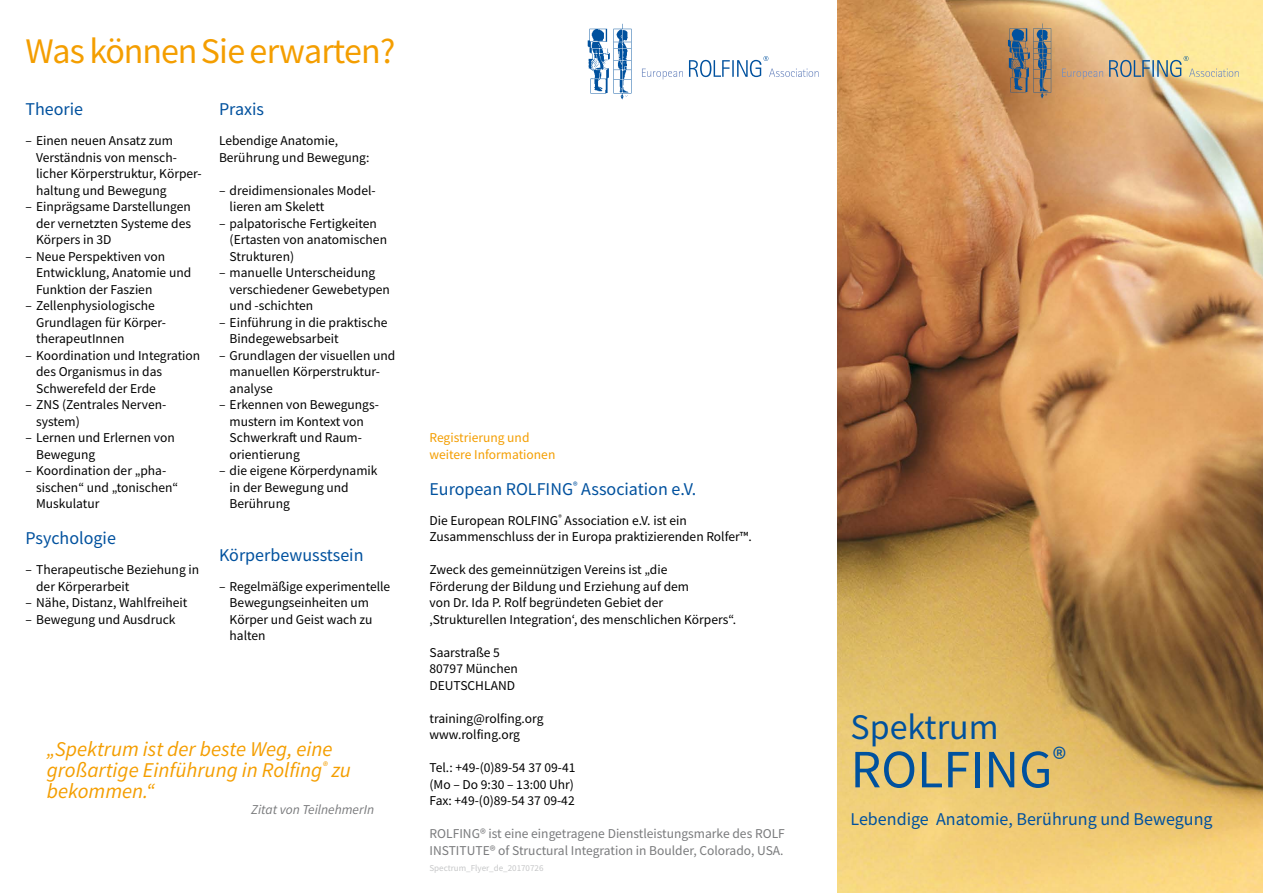
<style>
.page{position:relative;width:1263px;height:893px;background:#fff}
.page>*{position:absolute;margin:0;border:0;box-sizing:border-box;transform-origin:0 0}
.Überschrift_Blau{font:54px "Source Sans Pro";color:#00519e}
.Überschrift_Orange{font:36px "Source Sans Pro";letter-spacing:-.025em;color:#f49e00}
.Überschrift_Blau-2{font:36px "Source Sans Pro";color:#00519e}
.Zitat{font:italic 21px/21px "Source Sans Pro";color:#f49e00}
.Unterüberschrift_Bla{font:18px "Source Sans Pro";color:#00519e}
.Unterüberschrift_Bla-2{font:13.5px/16.5px "Source Sans Pro";color:#000}
.t1{font:13.5px/16.5px "Source Sans Pro";color:#797a7c}
.t2{font:13.5px/16.5px "Source Sans Pro";color:#f49e00}
.Quelle{font:italic 13.5px "Source Sans Pro";color:#797a7c}
.Kleingedrucktes{font:9px "Source Sans Pro";color:#c6c7c8}
</style>
<div class="page">
<img style="left:838px;top:0;width:425px;height:893px">
<img style="left:587px;top:23px;width:45px;height:77px">
<svg style="left:689px;top:56px;width:130px;height:21px"></svg>
<svg style="left:642px;top:69px;width:41px;height:10px"></svg>
<svg style="left:1109px;top:56px;width:130px;height:21px"></svg>
<svg style="left:1062px;top:69px;width:41px;height:10px"></svg>
<img style="left:1006px;top:22px;width:50px;height:79px">
<p class="Überschrift_Orange" style="left:26px;top:28px;width:371px">Was können Sie erwarten?</p>
<p class="Unterüberschrift_Bla" style="left:26px;top:98px;width:59px">Theorie</p>
<p class="Unterüberschrift_Bla-2" style="left:36px;top:132px;width:167px;text-indent:-11px">– Einen neuen Ansatz zum<br>Verständnis von mensch&shy;licher Körperstruktur, Körper&shy;haltung und Bewegung</p>
<p class="Unterüberschrift_Bla-2" style="left:36px;top:198px;width:157px;text-align:justify;text-indent:-11px">– Einprägsame Darstellungen der vernetzten Systeme des Körpers in 3D</p>
<p class="Unterüberschrift_Bla-2" style="left:36px;top:248px;width:157px;text-indent:-11px">– Neue Perspektiven von<br>Entwicklung, Anatomie und<br>Funktion der Faszien</p>
<p class="Unterüberschrift_Bla-2" style="left:36px;top:297px;width:130px;text-indent:-11px">– Zellenphysiologische<br>Grundlagen für Körper&shy;therapeutInnen</p>
<p class="Unterüberschrift_Bla-2" style="left:36px;top:347px;width:166px;text-indent:-11px">– Koordination und Integration des Organismus in das<br>Schwerefeld der Erde</p>
<p class="Unterüberschrift_Bla-2" style="left:36px;top:396px;width:131px;text-indent:-11px">– ZNS (Zentrales Nerven&shy;system)</p>
<p class="Unterüberschrift_Bla-2" style="left:36px;top:429px;width:140px;text-indent:-11px">– Lernen und Erlernen von<br>Bewegung</p>
<p class="Unterüberschrift_Bla-2" style="left:36px;top:462px;width:144px;text-indent:-11px">– Koordination der „pha&shy;sischen“ und „tonischen“<br>Muskulatur</p>
<p class="Unterüberschrift_Bla" style="left:26px;top:527px;width:92px">Psychologie</p>
<p class="Unterüberschrift_Bla-2" style="left:36px;top:561px;width:165px;text-indent:-11px">– Therapeutische Beziehung in der Körperarbeit</p>
<p class="Unterüberschrift_Bla-2" style="left:26px;top:594px;width:163px">– Nähe, Distanz, Wahlfreiheit</p>
<p class="Unterüberschrift_Bla-2" style="left:26px;top:611px;width:152px">– Bewegung und Ausdruck</p>
<p class="Unterüberschrift_Bla" style="left:219px;top:98px;width:47px">Praxis</p>
<p class="Unterüberschrift_Bla-2" style="left:219px;top:132px;width:152px">Lebendige Anatomie,<br>Berührung und Bewegung:</p>
<p class="Unterüberschrift_Bla-2" style="left:230px;top:182px;width:146px;text-indent:-11px">– dreidimensionales Model&shy;lieren am Skelett</p>
<p class="Unterüberschrift_Bla-2" style="left:230px;top:215px;width:159px;text-indent:-11px">– palpatorische Fertigkeiten (Ertasten von anatomischen<br>Strukturen)</p>
<p class="Unterüberschrift_Bla-2" style="left:230px;top:264px;width:162px;text-indent:-11px">– manuelle Unterscheidung verschiedener Gewebetypen und -schichten</p>
<p class="Unterüberschrift_Bla-2" style="left:230px;top:314px;width:159px;text-indent:-11px">– Einführung in die praktische<br>Bindegewebsarbeit</p>
<p class="Unterüberschrift_Bla-2" style="left:230px;top:347px;width:167px;text-indent:-11px">– Grundlagen der visuellen und manuellen Körperstruktur&shy;analyse</p>
<p class="Unterüberschrift_Bla-2" style="left:230px;top:396px;width:151px;text-indent:-11px">– Erkennen von Bewegungs&shy;mustern im Kontext von<br>Schwerkraft und Raum&shy;orientierung</p>
<p class="Unterüberschrift_Bla-2" style="left:230px;top:462px;width:149px;text-indent:-11px">– die eigene Körperdynamik in der Bewegung und<br>Berührung</p>
<p class="Unterüberschrift_Bla" style="left:219px;top:543px;width:146px">Körperbewusstsein</p>
<p class="Unterüberschrift_Bla-2" style="left:230px;top:578px;width:162px;text-indent:-11px">– Regelmäßige experimentelle<br>Bewegungseinheiten um<br>Körper und Geist wach zu halten</p>
<p class="Zitat" style="left:47px;top:738px;width:305px">„Spektrum ist der beste Weg, eine großartige Einführung in Rolfing<sup>®</sup> zu bekommen.“</p>
<p class="Quelle" style="left:251px;top:801px;width:125px">Zitat von TeilnehmerIn</p>
<p class="t2" style="left:429px;top:429px;width:127px">Registrierung und weitere Informationen</p>
<p class="Unterüberschrift_Bla" style="left:429px;top:477px;width:268px">European ROLFING<sup>®</sup> Association e.V.</p>
<p class="Unterüberschrift_Bla-2" style="left:429px;top:512px;width:324px">Die European ROLFING<sup>®</sup> Association e.V. ist ein<br>Zusammenschluss der in Europa praktizierenden Rolfer™.</p>
<p class="Unterüberschrift_Bla-2" style="left:429px;top:561px;width:308px">Zweck des gemeinnützigen Vereins ist „die<br>Förderung der Bildung und Erziehung auf dem<br>von Dr. Ida P. Rolf begründeten Gebiet der ,Strukturellen Integration‘, des menschlichen Körpers“.</p>
<p class="Unterüberschrift_Bla-2" style="left:429px;top:644px;width:90px">Saarstraße 5<br>80797 München<br>DEUTSCHLAND</p>
<p class="Unterüberschrift_Bla-2" style="left:429px;top:710px;width:116px">training@rolfing.org www.rolfing.org</p>
<p class="Unterüberschrift_Bla-2" style="left:429px;top:759px;width:148px">Tel.: +49-(0)89-54 37 09-41</p>
<p class="Unterüberschrift_Bla-2" style="left:429px;top:776px;width:147px">(Mo – Do 9:30 – 13:00 Uhr)<br>Fax: +49-(0)89-54 37 09-42</p>
<p class="t1" style="left:429px;top:825px;width:357px">ROLFING® ist eine eingetragene Dienstleistungsmarke des ROLF<br>INSTITUTE® of Structural Integration in Boulder, Colorado, USA.</p>
<p class="Kleingedrucktes" style="left:429px;top:863px;width:116px">Spectrum_Flyer_de_20170726</p>
<p class="Überschrift_Blau-2" style="left:850px;top:704px;width:150px">Spektrum</p>
<p class="Überschrift_Blau" style="left:850px;top:735px;width:217px">ROLFING<sup>®</sup></p>
<p class="Unterüberschrift_Bla" style="left:850px;top:807px;width:364px">Lebendige Anatomie, Berührung und Bewegung</p>
</div>
